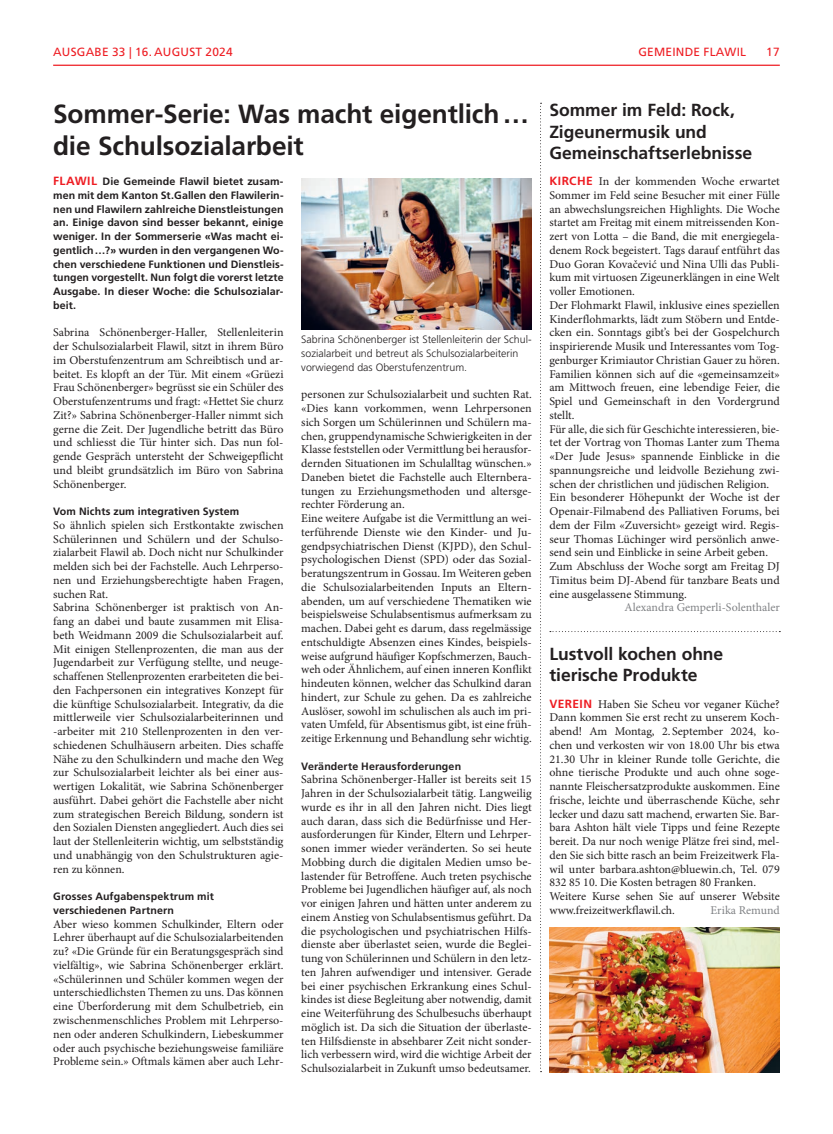
<style>
.page{position:relative;width:833px;height:1134px;background:#fff}
.page>*{position:absolute;margin:0;border:0;box-sizing:border-box;transform-origin:0 0}
.t1{font:700 26.25px/31.2px "Frutiger LT Std";letter-spacing:-.005em;color:#231f20}
.t2{font:700 17.5px/21.2px "Frutiger LT Std";letter-spacing:-.005em;color:#231f20}
.t3{font:11.88px/13.8px "Minion Pro";color:#231f20}
.t4{font:11.88px "Minion Pro";color:#808285}
.t5{font:11.88px "Frutiger LT Std";letter-spacing:.02em;color:#ee1d23}
.t6{font:700 10.62px/13.8px "Frutiger LT Std";letter-spacing:.01em;color:#231f20;text-align:justify}
.t7{font:300 10.62px/13.8px "Frutiger LT Std";color:#231f20}
.s1{font-size:11.88px;color:#ee1d23}
.s2{font-family:"Frutiger LT Std";font-weight:700;color:#ee1d23}
</style>
<div class="page">
<hr style="left:53px;top:65px;width:727px;height:1px;background:#ee1d23">
<svg style="left:540px;top:103px;width:1px;height:969px"></svg>
<svg style="left:550px;top:631px;width:230px;height:1px"></svg>
<img style="left:301px;top:178px;width:230px;height:151px">
<img style="left:549px;top:928px;width:231px;height:144px">
<p class="t5" style="left:53px;top:45px;width:18px">AUSGABE</p>
<p class="t5" style="left:112px;top:45px;width:60px">33 | 16. AUGUST</p>
<p class="t5" style="left:205px;top:45px;width:29px">2024</p>
<p class="t5" style="left:638px;top:45px;width:109px">GEMEINDE FLAWIL</p>
<p class="t5" style="left:766px;top:45px;width:15px">17</p>
<h1 class="t1" style="left:53px;top:99px;width:477px">Sommer-Serie: Was macht eigentlich… die Schulsozialarbeit</h1>
<p class="t6" style="left:53px;top:175px;width:232px"><span class="s1">FLAWIL</span> Die Gemeinde Flawil bietet zusam&shy;men mit dem Kanton St.Gallen den Flawilerin&shy;nen und Flawilern zahlreiche Dienstleistungen an. Einige davon sind besser bekannt, einige weniger. In der Sommerserie «Was macht ei&shy;gentlich…?» wurden in den vergangenen Wo&shy;chen verschiedene Funktionen und Dienstleis&shy;tungen vorgestellt. Nun folgt die vorerst letzte Ausgabe. In dieser Woche: die Schulsozialar&shy;beit.</p>
<p class="t3" style="left:53px;top:326px;width:232px;text-align:justify">Sabrina Schönenberger-Haller, Stellenleiterin der Schulsozialarbeit Flawil, sitzt in ihrem Büro im Oberstufenzentrum am Schreibtisch und ar&shy;beitet. Es klopft an der Tür. Mit einem «Grüezi Frau Schönenberger» begrüsst sie ein Schüler des Oberstufenzentrums und fragt: «Hettet Sie churz Zit?» Sabrina Schönenberger-Haller nimmt sich gerne die Zeit. Der Jugendliche betritt das Büro und schliesst die Tür hinter sich. Das nun fol&shy;gende Gespräch untersteht der Schweigepflicht und bleibt grundsätzlich im Büro von Sabrina Schönenberger.</p>
<p class="t6" style="left:53px;top:505px;width:188px">Vom Nichts zum integrativen System</p>
<p class="t3" style="left:53px;top:518px;width:232px">So ähnlich spielen sich Erstkontakte zwischen Schülerinnen und Schülern und der Schulso&shy;zialarbeit Flawil ab. Doch nicht nur Schulkinder melden sich bei der Fachstelle. Auch Lehrperso&shy;nen und Erziehungsberechtigte haben Fragen, suchen Rat.<br>Sabrina Schönenberger ist praktisch von An&shy;fang an dabei und baute zusammen mit Elisa&shy;beth Weidmann 2009 die Schulsozialarbeit auf.<br>Mit einigen Stellenprozenten, die man aus der Jugendarbeit zur Verfügung stellte, und neuge&shy;schaffenen Stellenprozenten erarbeiteten die bei&shy;den Fachpersonen ein integratives Konzept für die künftige Schulsozialarbeit. Integrativ, da die mittlerweile vier Schulsozialarbeiterinnen und -arbeiter mit 210 Stellenprozenten in den ver&shy;schiedenen Schulhäusern arbeiten. Dies schaffe Nähe zu den Schulkindern und mache den Weg zur Schulsozialarbeit leichter als bei einer aus&shy;wertigen Lokalität, wie Sabrina Schönenberger ausführt. Dabei gehört die Fachstelle aber nicht zum strategischen Bereich Bildung, sondern ist den Sozialen Diensten angegliedert. Auch dies sei laut der Stellenleiterin wichtig, um selbstständig und unabhängig von den Schulstrukturen agie&shy;ren zu können.</p>
<p class="t6" style="left:53px;top:890px;width:162px">Grosses Aufgabenspektrum mit verschiedenen Partnern</p>
<p class="t3" style="left:53px;top:917px;width:232px;text-align:justify">Aber wieso kommen Schulkinder, Eltern oder Lehrer überhaupt auf die Schulsozialarbeitenden zu? «Die Gründe für ein Beratungsgespräch sind vielfältig», wie Sabrina Schönenberger erklärt. «Schülerinnen und Schüler kommen wegen der unterschiedlichsten Themen zu uns. Das können eine Überforderung mit dem Schulbetrieb, ein zwischenmenschliches Problem mit Lehrperso&shy;nen oder anderen Schulkindern, Liebeskummer oder auch psychische beziehungsweise familiäre Probleme sein.» Oftmals kämen aber auch Lehr-</p>
<p class="t7" style="left:301px;top:333px;width:232px">Sabrina Schönenberger ist Stellenleiterin der Schul&shy;sozialarbeit und betreut als Schulsozialarbeiterin vorwiegend das Oberstufenzentrum.</p>
<p class="t3" style="left:301px;top:388px;width:232px">personen zur Schulsozialarbeit und suchten Rat. «Dies kann vorkommen, wenn Lehrpersonen sich Sorgen um Schülerinnen und Schülern ma&shy;chen, gruppendynamische Schwierigkeiten in der Klasse feststellen oder Vermittlung bei herausfor&shy;dernden Situationen im Schulalltag wünschen.» Daneben bietet die Fachstelle auch Elternbera&shy;tungen zu Erziehungsmethoden und altersge&shy;rechter Förderung an.<br>Eine weitere Aufgabe ist die Vermittlung an wei&shy;terführende Dienste wie den Kinder- und Ju&shy;gendpsychiatrischen Dienst (KJPD), den Schul&shy;psychologischen Dienst (SPD) oder das Sozial&shy;beratungszentrum in Gossau. Im Weiteren geben die Schulsozialarbeitenden Inputs an Eltern&shy;abenden, um auf verschiedene Thematiken wie beispielsweise Schulabsentismus aufmerksam zu machen. Dabei geht es darum, dass regelmässige entschuldigte Absenzen eines Kindes, beispiels&shy;weise aufgrund häufiger Kopfschmerzen, Bauch&shy;weh oder Ähnlichem, auf einen inneren Konflikt hindeuten können, welcher das Schulkind daran hindert, zur Schule zu gehen. Da es zahlreiche Auslöser, sowohl im schulischen als auch im pri&shy;vaten Umfeld, für Absentismus gibt, ist eine früh&shy;zeitige Erkennung und Behandlung sehr wichtig.</p>
<p class="t6" style="left:301px;top:759px;width:161px">Veränderte Herausforderungen</p>
<p class="t3" style="left:301px;top:773px;width:232px;text-align:justify">Sabrina Schönenberger-Haller ist bereits seit 15<br>Jahren in der Schulsozialarbeit tätig. Langweilig wurde es ihr in all den Jahren nicht. Dies liegt auch daran, dass sich die Bedürfnisse und Her&shy;ausforderungen für Kinder, Eltern und Lehrper&shy;sonen immer wieder veränderten. So sei heute Mobbing durch die digitalen Medien umso be&shy;lastender für Betroffene. Auch treten psychische Probleme bei Jugendlichen häufiger auf, als noch vor einigen Jahren und hätten unter anderem zu einem Anstieg von Schulabsentismus geführt. Da die psychologischen und psychiatrischen Hilfs&shy;dienste aber überlastet seien, wurde die Beglei&shy;tung von Schülerinnen und Schülern in den letz&shy;ten Jahren aufwendiger und intensiver. Gerade bei einer psychischen Erkrankung eines Schul&shy;kindes ist diese Begleitung aber notwendig, damit eine Weiterführung des Schulbesuchs überhaupt möglich ist. Da sich die Situation der überlaste&shy;ten Hilfsdienste in absehbarer Zeit nicht sonder&shy;lich verbessern wird, wird die wichtige Arbeit der Schulsozialarbeit in Zukunft umso bedeutsamer.</p>
<h2 class="t2" style="left:549px;top:100px;width:204px">Sommer im Feld: Rock,<br>Zigeunermusik und<br>Gemeinschaftserlebnisse</h2>
<p class="t3" style="left:549px;top:175px;width:232px"><span class="s2">KIRCHE</span> In der kommenden Woche erwartet Sommer im Feld seine Besucher mit einer Fülle an abwechslungsreichen Highlights. Die Woche startet am Freitag mit einem mitreissenden Kon&shy;zert von Lotta – die Band, die mit energiegela&shy;denem Rock begeistert. Tags darauf entführt das Duo Goran Kovačević und Nina Ulli das Publi&shy;kum mit virtuosen Zigeunerklängen in eine Welt voller Emotionen.<br>Der Flohmarkt Flawil, inklusive eines speziellen Kinderflohmarkts, lädt zum Stöbern und Entde&shy;cken ein. Sonntags gibt’s bei der Gospelchurch inspirierende Musik und Interessantes vom Tog&shy;genburger Krimiautor Christian Gauer zu hören.<br>Familien können sich auf die «gemeinsamzeit» am Mittwoch freuen, eine lebendige Feier, die Spiel und Gemeinschaft in den Vordergrund stellt.<br>Für alle, die sich für Geschichte interessieren, bie&shy;tet der Vortrag von Thomas Lanter zum Thema «Der Jude Jesus» spannende Einblicke in die spannungsreiche und leidvolle Beziehung zwi&shy;schen der christlichen und jüdischen Religion.<br>Ein besonderer Höhepunkt der Woche ist der Openair-Filmabend des Palliativen Forums, bei dem der Film «Zuversicht» gezeigt wird. Regis&shy;seur Thomas Lüchinger wird persönlich anwe&shy;send sein und Einblicke in seine Arbeit geben.<br>Zum Abschluss der Woche sorgt am Freitag DJ Timitus beim DJ-Abend für tanzbare Beats und eine ausgelassene Stimmung.</p>
<p class="t4" style="left:624px;top:600px;width:157px">Alexandra Gemperli-Solenthaler</p>
<h2 class="t2" style="left:549px;top:643px;width:175px">Lustvoll kochen ohne tierische Produkte</h2>
<p class="t3" style="left:549px;top:697px;width:232px"><span class="s2">VEREIN</span> Haben Sie Scheu vor veganer Küche?<br>Dann kommen Sie erst recht zu unserem Koch&shy;abend! Am Montag, 2. September 2024, ko&shy;chen und verkosten wir von 18.00 Uhr bis etwa 21.30 Uhr in kleiner Runde tolle Gerichte, die ohne tierische Produkte und auch ohne soge&shy;nannte Fleischersatzprodukte auskommen. Eine frische, leichte und überraschende Küche, sehr lecker und dazu satt machend, erwarten Sie. Bar&shy;bara Ashton hält viele Tipps und feine Rezepte bereit. Da nur noch wenige Plätze frei sind, mel&shy;den Sie sich bitte rasch an beim Freizeitwerk Fla&shy;wil unter barbara.ashton@bluewin.ch, Tel. 079<br>832 85 10. Die Kosten betragen 80 Franken.<br>Weitere Kurse sehen Sie auf unserer Website www.freizeitwerkflawil.ch.</p>
<p class="t4" style="left:710px;top:902px;width:71px">Erika Remund</p>
</div>
